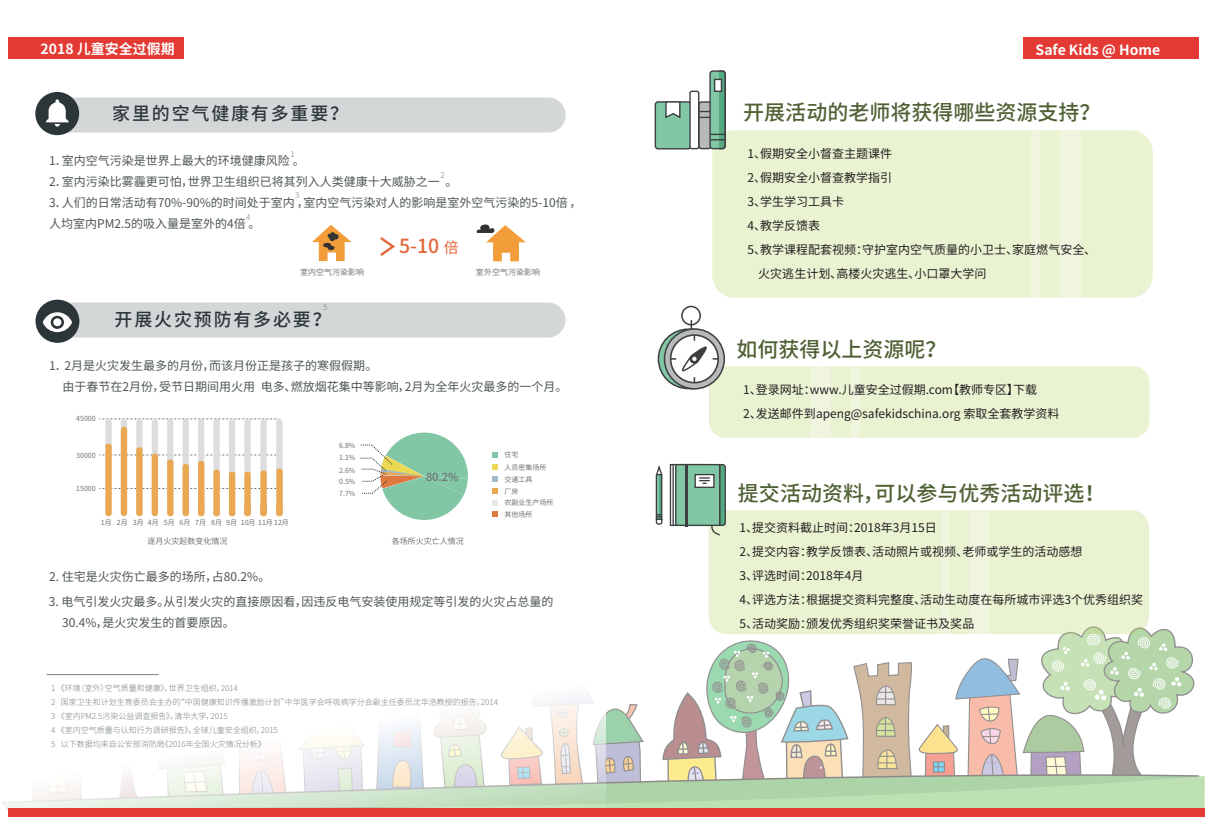
<style>
.page{position:relative;width:1208px;height:825px;background:#fff}
.page>*{position:absolute;margin:0;border:0;box-sizing:border-box;transform-origin:0 0}
.t1{font:500 21px "Source Han Sans CN";color:#4f6134}
.t2{font:500 19.4px "Source Han Sans CN";color:#e56639}
.t3{font:500 18px "Source Han Sans CN";letter-spacing:.1em;color:#2c3639}
.t4{font:700 14px "Source Han Sans CN";color:#fff}
.t5{font:12px/24px "Source Han Sans CN";color:#231f20}
.t6{font:12px/21px "Source Han Sans CN";color:#4e5557}
.t7{font:500 11px "Source Han Sans CN";color:#727377}
.t8{font:300 8px/14px "Source Han Sans CN";color:#7a8285}
.t9{font:8px "Source Han Sans CN";color:#727377}
.t10{font:7px/12.3px "Source Han Sans CN";color:#727377}
.s1{font-weight:400;font-size:14.9px}
</style>
<div class="page">
<div style="left:1022px;top:38px;width:176px;height:21px;background:#e33a33"></div>
<div style="left:9px;top:38px;width:175px;height:21px;background:#e33a33"></div>
<div style="left:709px;top:366px;width:440px;height:72px;background:#e9f2d1;border-radius:16px"></div>
<div style="left:810px;top:366px;width:21px;height:72px;background:#eff5de"></div>
<svg style="left:851px;top:366px;width:8px;height:72px"></svg>
<svg style="left:664px;top:329px;width:60px;height:60px"></svg>
<div style="left:681px;top:306px;width:20px;height:19px;border:2px solid #3d3e3f;border-radius:50%"></div>
<svg style="left:657px;top:320px;width:61px;height:70px"></svg>
<div style="left:712px;top:130px;width:440px;height:168px;background:#e9f2d1;border-radius:22px"></div>
<div style="left:1059px;top:130px;width:21px;height:168px;background:#eff5de"></div>
<div style="left:1031px;top:130px;width:9px;height:168px;background:#eff5de"></div>
<div style="left:655px;top:102px;width:35px;height:47px;background:#81c6a5;border-radius:3px"></div>
<div style="left:654px;top:101px;width:37px;height:48px;border:1px solid #3d3e3f;border-radius:3px"></div>
<svg style="left:664px;top:101px;width:17px;height:18px"></svg>
<div style="left:709px;top:70px;width:17px;height:79px;border:1px solid #3d3e3f;border-radius:3px"></div>
<div style="left:689px;top:91px;width:10px;height:58px;border:1px solid #3d3e3f;border-radius:2px"></div>
<svg style="left:699px;top:70px;width:26px;height:79px"></svg>
<div style="left:714px;top:79px;width:8px;height:13px;background:#fff;border:1px solid #3d3e3f"></div>
<svg style="left:90px;top:816px;width:1114px;height:1px"></svg>
<svg style="left:606px;top:620px;width:599px;height:189px"></svg>
<svg style="left:2px;top:674px;width:604px;height:137px"></svg>
<div style="left:9px;top:808px;width:1195px;height:8px;background:#e33a33"></div>
<div style="left:708px;top:510px;width:441px;height:124px;background:#e9f2d1;border-radius:18px"></div>
<div style="left:969px;top:511px;width:21px;height:123px;background:#eff5de"></div>
<div style="left:940px;top:511px;width:9px;height:123px;background:#eff5de"></div>
<div style="left:670px;top:464px;width:39px;height:62px;border:1px solid #3d3e3f"></div>
<div style="left:676px;top:465px;width:44px;height:60px;background:#81c6a5"></div>
<div style="left:675px;top:464px;width:45px;height:62px;border:1px solid #3d3e3f"></div>
<hr style="left:672px;top:465px;width:2px;height:60px;background:#3d3e3f">
<hr style="left:685px;top:465px;width:3px;height:61px;background:#3d3e3f">
<div style="left:695px;top:475px;width:18px;height:13px;background:#fff"></div>
<div style="left:694px;top:474px;width:20px;height:14px;border:1px solid #3d3e3f"></div>
<svg style="left:699px;top:463px;width:27px;height:73px"></svg>
<svg style="left:655px;top:465px;width:8px;height:60px"></svg>
<div style="left:36px;top:97px;width:530px;height:35px;background:#d4d7d8;border-radius:18px"></div>
<svg style="left:35px;top:92px;width:44px;height:43px"></svg>
<div style="left:35px;top:92px;width:44px;height:43px;background:#2c3639;border-radius:50%"></div>
<svg style="left:46px;top:99px;width:23px;height:28px"></svg>
<div style="left:36px;top:302px;width:529px;height:35px;background:#d4d7d8;border-radius:18px"></div>
<div style="left:36px;top:300px;width:43px;height:43px;background:#2c3639;border-radius:50%"></div>
<svg style="left:43px;top:312px;width:29px;height:20px"></svg>
<svg style="left:312px;top:225px;width:39px;height:36px"></svg>
<svg style="left:476px;top:224px;width:50px;height:37px"></svg>
<svg style="left:380px;top:237px;width:15px;height:19px"></svg>
<svg style="left:99px;top:419px;width:178px;height:1px"></svg>
<div style="left:105px;top:419px;width:7px;height:97px;background:#ddddde;border-radius:3px"></div>
<div style="left:121px;top:419px;width:6px;height:97px;background:#ddddde;border-radius:3px"></div>
<div style="left:136px;top:419px;width:7px;height:97px;background:#ddddde;border-radius:3px"></div>
<div style="left:152px;top:419px;width:6px;height:97px;background:#ddddde;border-radius:3px"></div>
<div style="left:167px;top:419px;width:6px;height:97px;background:#ddddde;border-radius:3px"></div>
<div style="left:183px;top:419px;width:6px;height:97px;background:#ddddde;border-radius:3px"></div>
<div style="left:198px;top:419px;width:6px;height:97px;background:#ddddde;border-radius:3px"></div>
<div style="left:213px;top:419px;width:7px;height:97px;background:#ddddde;border-radius:3px"></div>
<div style="left:229px;top:419px;width:6px;height:97px;background:#ddddde;border-radius:3px"></div>
<div style="left:244px;top:419px;width:7px;height:97px;background:#ddddde;border-radius:3px"></div>
<div style="left:260px;top:419px;width:7px;height:97px;background:#ddddde;border-radius:3px"></div>
<div style="left:276px;top:419px;width:6px;height:97px;background:#ddddde;border-radius:3px"></div>
<svg style="left:99px;top:427px;width:184px;height:89px"></svg>
<svg style="left:492px;top:452px;width:5px;height:5px"></svg>
<svg style="left:492px;top:500px;width:5px;height:5px"></svg>
<svg style="left:492px;top:512px;width:5px;height:5px"></svg>
<svg style="left:492px;top:488px;width:5px;height:5px"></svg>
<svg style="left:492px;top:476px;width:5px;height:5px"></svg>
<svg style="left:492px;top:464px;width:5px;height:6px"></svg>
<svg style="left:360px;top:432px;width:108px;height:88px"></svg>
<hr style="left:47px;top:674px;width:112px;height:1px;background:#7a8285">
<p class="t4" style="left:41px;top:41px;width:136px">2018 儿童安全过假期</p>
<p class="t4" style="left:1035px;top:42px;width:126px">Safe Kids @ Home</p>
<h3 class="t3" style="left:112px;top:104px;width:237px">家里的空气健康有多重要？</h3>
<p class="t8" style="left:290px;top:147px;width:6px">1</p>
<p class="t6" style="left:49px;top:150px;width:534px">1．室内空气污染是世界上最大的环境健康风险 。<br>2．室内污染比雾霾更可怕，世界卫生组织已将其列入人类健康十大威胁之一 。<br>3．人们的日常活动有70%-90%的时间处于室内 ，室内空气污染对人的影响是室外空气污染的5-10倍 ，人均室内PM2.5的吸入量是室外的4倍 。</p>
<p class="t8" style="left:440px;top:168px;width:6px">2</p>
<p class="t8" style="left:295px;top:189px;width:6px">3</p>
<p class="t8" style="left:246px;top:211px;width:6px">4</p>
<h2 class="t2" style="left:399px;top:235px;width:61px">5-10 <span class="s1">倍</span></h2>
<p class="t9" style="left:300px;top:267px;width:65px">室内空气污染影响</p>
<p class="t9" style="left:476px;top:267px;width:65px">室外空气污染影响</p>
<p class="t8" style="left:323px;top:301px;width:6px">5</p>
<h3 class="t3" style="left:115px;top:310px;width:217px">开展火灾预防有多必要？</h3>
<p class="t6" style="left:63px;top:355px;width:506px;text-indent:-13px">1．2月是火灾发生最多的月份，而该月份正是孩子的寒假假期。<br>由于春节在2月份，受节日期间用火用 电多、燃放烟花集中等影响，2月为全年火灾最多的一个月。</p>
<p class="t10" style="left:76px;top:413px;width:21px">45000</p>
<p class="t10" style="left:76px;top:449px;width:21px">30000</p>
<p class="t10" style="left:76px;top:482px;width:21px">15000</p>
<p class="t10" style="left:101px;top:516px;width:190px">1月 2月 3月 4月 5月 6月 7月 8月 9月 10月 11月 12月</p>
<p class="t10" style="left:339px;top:439px;width:18px;line-height:12.6px;text-align:justify">6.8% 1.1% 2.6%</p>
<p class="t10" style="left:339px;top:475px;width:18px">0.5%<br>7.7%</p>
<p class="t7" style="left:426px;top:471px;width:34px">80.2%</p>
<p class="t9" style="left:147px;top:536px;width:81px">逐月火灾起数变化情况</p>
<p class="t9" style="left:392px;top:536px;width:73px">各场所火灾亡人情况</p>
<p class="t6" style="left:49px;top:566px;width:223px">2. 住宅是火灾伤亡最多的场所，占80.2%。</p>
<p class="t10" style="left:504px;top:449px;width:43px">住宅<br>人员密集场所交通工具<br>厂房</p>
<p class="t10" style="left:504px;top:497px;width:50px;line-height:11.8px">农副业生产场所其他场所</p>
<p class="t6" style="left:62px;top:592px;width:493px;text-indent:-13px">3. 电气引发火灾最多。从引发火灾的直接原因看，因违反电气安装使用规定等引发的火灾占总量的<br>30.4%，是火灾发生的首要原因。</p>
<p class="t8" style="left:51px;top:681px;width:448px">1 《环境（室外）空气质量和健康》，世界卫生组织，2014<br>2 国家卫生和计划生育委员会主办的“中国健康知识传播激励计划”中华医学会呼吸病学分会副主任委员沈华浩教授的报告，2014<br>3 《室内PM2.5污染公益调查报告》，清华大学，2015<br>4 《室内空气质量与认知行为调研报告》，全球儿童安全组织，2015<br>5 以下数据均来自公安部消防局《2016年全国火灾情况分析》</p>
<h1 class="t1" style="left:743px;top:100px;width:358px">开展活动的老师将获得哪些资源支持？</h1>
<p class="t5" style="left:747px;top:142px;width:146px">1、假期安全小督查主题课件</p>
<p class="t5" style="left:747px;top:166px;width:146px">2、假期安全小督查教学指引</p>
<p class="t5" style="left:747px;top:190px;width:98px">3、学生学习工具卡</p>
<p class="t5" style="left:747px;top:214px;width:74px">4、教学反馈表</p>
<p class="t5" style="left:747px;top:238px;width:350px">5、教学课程配套视频：守护室内空气质量的小卫士、家庭燃气安全、</p>
<p class="t5" style="left:758px;top:262px;width:229px">火灾逃生计划、高楼火灾逃生、小口罩大学问</p>
<h1 class="t1" style="left:736px;top:338px;width:211px">如何获得以上资源呢？</h1>
<p class="t5" style="left:743px;top:378px;width:317px">1、登录网址：www.儿童安全过假期.com【教师专区】下载<br>2、发送邮件到apeng@safekidschina.org 索取全套教学资料</p>
<h1 class="t1" style="left:738px;top:482px;width:369px">提交活动资料，可以参与优秀活动评选！</h1>
<p class="t5" style="left:739px;top:516px;width:405px">1、提交资料截止时间：2018年3月15日<br>2、提交内容：教学反馈表、活动照片或视频、老师或学生的活动感想<br>3、评选时间：2018年4月<br>4、评选方法：根据提交资料完整度、活动生动度在每所城市评选3个优秀组织奖<br>5、活动奖励：颁发优秀组织奖荣誉证书及奖品</p>
</div>
